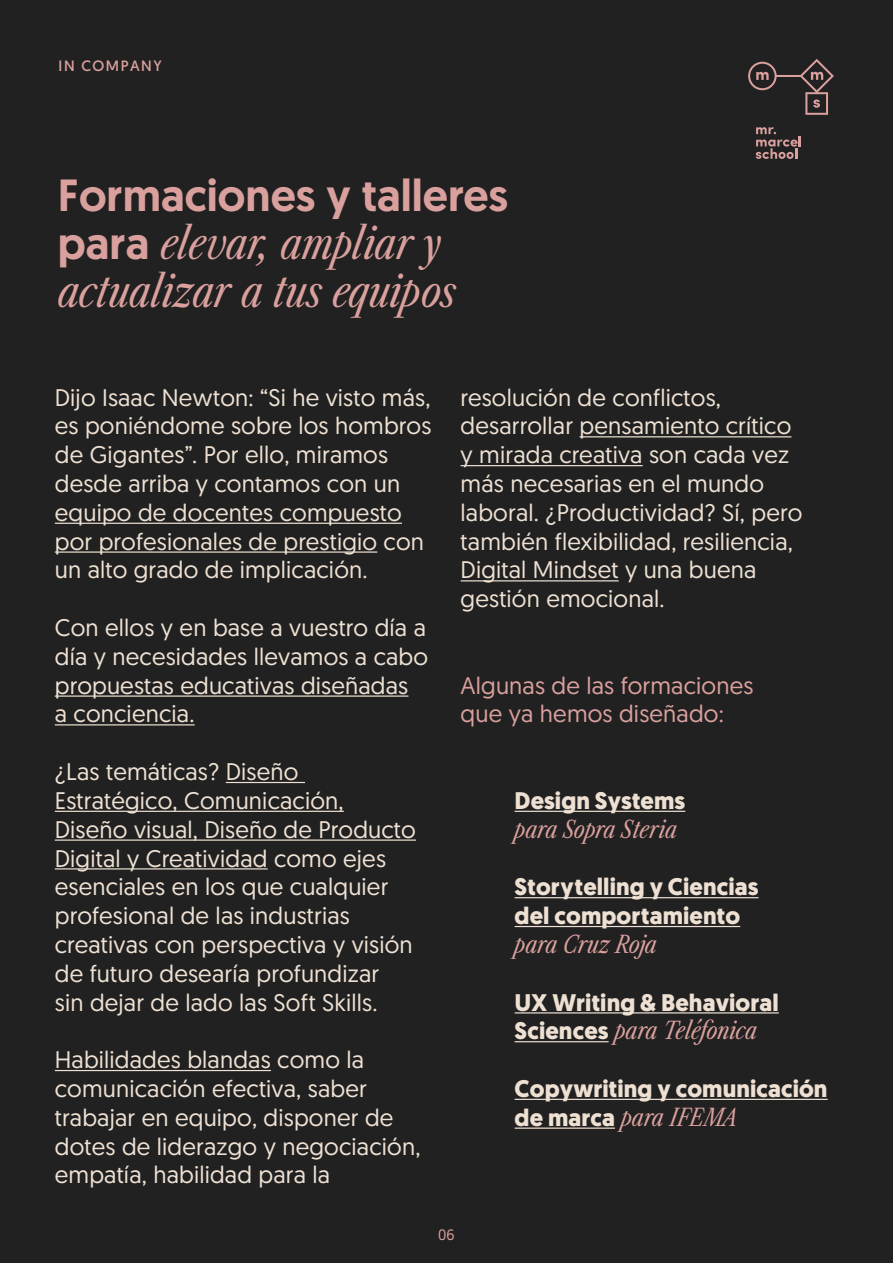
<style>
.page{position:relative;width:893px;height:1263px;background:#212121}
.page>*{position:absolute;margin:0;border:0;box-sizing:border-box;transform-origin:0 0}
.t1{font:500 45px "Geomanist";color:#d9a09d}
.t2{font:italic 43.5px/48px "Libre Caslon Condensed";letter-spacing:-.01em;color:#d9a09d}
.t3{font:24px/28.8px "Geomanist";letter-spacing:.01em;color:#eee1d3}
.t4{font:700 24px/28.8px "Geomanist";letter-spacing:.005em;color:#eee1d3}
.t5{font:italic 24px "Libre Caslon Condensed";letter-spacing:-.015em;color:#d9a09d}
.t6{font:24px/28.8px "Geomanist";letter-spacing:.01em;color:#d9a09d}
.t7{font:15px "Geomanist";letter-spacing:.1em;color:#d9a09d}
.t8{font:15px "Geomanist";color:#d9a09d}
.s1{font-family:"Geomanist";font-weight:500;font-style:normal;font-size:45px}
.s2{font-family:"Geomanist";font-weight:700;font-style:normal;color:#eee1d3}
</style>
<div class="page">
<svg style="left:756px;top:127px;width:45px;height:32px"></svg>
<svg style="left:748px;top:59px;width:86px;height:56px"></svg>
<hr style="left:580px;top:436px;width:211px;height:1px;background:#eee1d3">
<hr style="left:461px;top:465px;width:182px;height:1px;background:#eee1d3">
<hr style="left:461px;top:580px;width:158px;height:1px;background:#eee1d3">
<hr style="left:515px;top:811px;width:170px;height:1px;background:#eee1d3">
<hr style="left:515px;top:897px;width:244px;height:1px;background:#eee1d3">
<hr style="left:515px;top:926px;width:225px;height:1px;background:#eee1d3">
<hr style="left:515px;top:1012px;width:264px;height:1px;background:#eee1d3">
<hr style="left:515px;top:1041px;width:94px;height:1px;background:#eee1d3">
<hr style="left:515px;top:1099px;width:313px;height:1px;background:#eee1d3">
<hr style="left:515px;top:1127px;width:100px;height:2px;background:#eee1d3">
<svg style="left:54px;top:522px;width:98px;height:550px"></svg>
<svg style="left:152px;top:465px;width:389px;height:635px"></svg>
<div style="left:541px;top:1117px;width:59px;height:60px;background:#212021"></div>
<hr style="left:138px;top:0;width:1px;height:1118px;background:#d9a09d">
<hr style="left:167px;top:0;width:1px;height:1118px;background:#d9a09d">
<hr style="left:0;top:258px;width:541px;height:1px;background:#d9a09d">
<hr style="left:0;top:544px;width:541px;height:1px;background:#d9a09d">
<hr style="left:0;top:831px;width:541px;height:1px;background:#d9a09d">
<hr style="left:0;top:1117px;width:541px;height:1px;background:#d9a09d">
<hr style="left:841px;top:258px;width:52px;height:1px;background:#d9a09d">
<hr style="left:841px;top:544px;width:52px;height:1px;background:#d9a09d">
<hr style="left:841px;top:831px;width:52px;height:1px;background:#d9a09d">
<hr style="left:841px;top:1117px;width:52px;height:1px;background:#d9a09d">
<p class="t7" style="left:59px;top:56px;width:105px">IN COMPANY</p>
<h1 class="t1" style="left:58px;top:165px;width:452px">Formaciones y talleres</h1>
<h2 class="t2" style="left:58px;top:220px;width:400px"><span class="s1">para</span> elevar, ampliar y actualizar a tus equipos</h2>
<p class="t3" style="left:55px;top:382px;width:378px">Dijo Isaac Newton: “Si he visto más, es poniéndome sobre los hombros de Gigantes”. Por ello, miramos desde arriba y contamos con un equipo de docentes compuesto por profesionales de prestigio con un alto grado de implicación.</p>
<p class="t3" style="left:55px;top:612px;width:375px">Con ellos y en base a vuestro día a día y necesidades llevamos a cabo propuestas educativas diseñadas<br>a conciencia.</p>
<p class="t3" style="left:55px;top:756px;width:363px">¿Las temáticas? Diseño<br>Estratégico, Comunicación,<br>Diseño visual, Diseño de Producto<br>Digital y Creatividad como ejes esenciales en los que cualquier profesional de las industrias creativas con perspectiva y visión de futuro desearía profundizar<br>sin dejar de lado las Soft Skills.</p>
<p class="t3" style="left:55px;top:1044px;width:367px">Habilidades blandas como la comunicación efectiva, saber trabajar en equipo, disponer de dotes de liderazgo y negociación, empatía, habilidad para la</p>
<p class="t3" style="left:461px;top:382px;width:343px">resolución de conflictos, desarrollar pensamiento crítico y mirada creativa son cada vez más necesarias en el mundo laboral. ¿Productividad? Sí, pero también flexibilidad, resiliencia,<br>Digital Mindset y una buena gestión emocional.</p>
<p class="t6" style="left:461px;top:670px;width:294px">Algunas de las formaciones que ya hemos diseñado:</p>
<p class="t4" style="left:515px;top:786px;width:172px">Design Systems</p>
<p class="t5" style="left:515px;top:814px;width:164px">para Sopra Steria</p>
<p class="t4" style="left:515px;top:872px;width:245px">Storytelling y Ciencias del comportamiento</p>
<p class="t5" style="left:515px;top:929px;width:144px">para Cruz Roja</p>
<p class="t4" style="left:515px;top:988px;width:266px">UX Writing &amp; Behavioral</p>
<p class="t5" style="left:515px;top:1016px;width:244px"><span class="s2">Sciences</span> para Teléfonica</p>
<p class="t4" style="left:515px;top:1074px;width:314px">Copywriting y comunicación</p>
<p class="t5" style="left:515px;top:1102px;width:227px"><span class="s2">de marca</span> para IFEMA</p>
<p class="t8" style="left:438px;top:1225px;width:18px">06</p>
</div>
